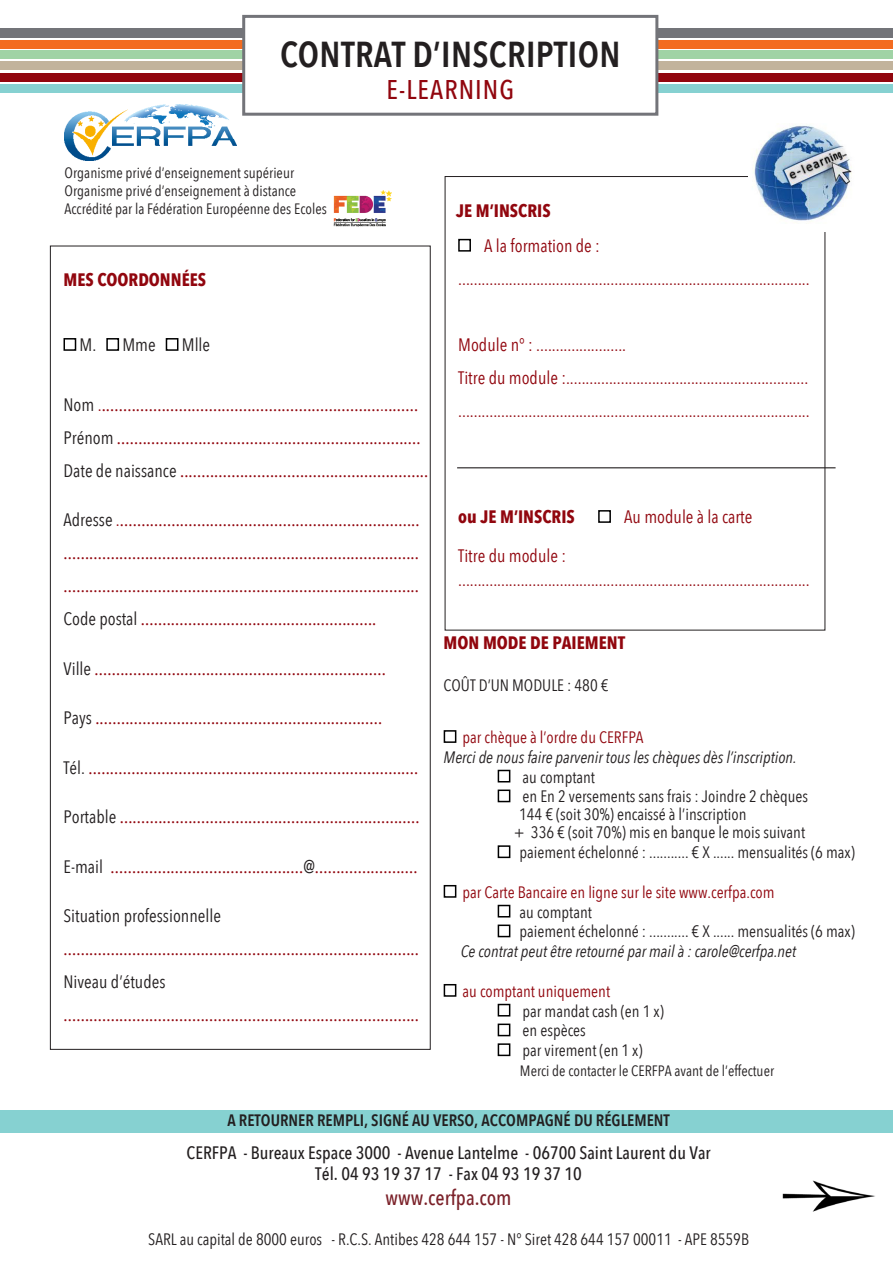
<style>
.page{position:relative;width:893px;height:1263px;background:#fff}
.page>*{position:absolute;margin:0;border:0;box-sizing:border-box;transform-origin:0 0}
.t1{font:600 36px "Avenir Next Condensed";letter-spacing:.01em;color:#231f20}
.t2{font:500 27px "Avenir Next Condensed";letter-spacing:.04em;color:#91060e}
.BLOC_page_paire{font:500 21px "Avenir Next Condensed";color:#7b2129}
.t3{font:18px "Minion Pro";color:#91060e}
.BLOC_page_paire-2{font:18px "Avenir Next Condensed";color:#91060e}
.BLOC_page_paire-3{font:500 18px "Avenir Next Condensed";color:#231f20}
.BLOC_page_paire-4{font:700 18px "Avenir Next Condensed";color:#91060e}
.t4{font:18px "Avenir Next Condensed";color:#231f20}
.BLOC_page_paire-5{font:16.5px "Avenir Next Condensed";color:#231f20}
.t5{font:italic 16.5px "Avenir Next Condensed";color:#231f20}
.t6{font:16.5px "Avenir Next Condensed";color:#91060e}
.BLOC_page_paire-6{font:600 16.5px "Avenir Next Condensed";color:#231f20}
.t7{font:15px "Avenir Next Condensed";color:#231f20}
.s1{font-family:"Avenir Next Condensed";color:#231f20}
.s2{font-family:"Avenir Next Condensed"}
</style>
<div class="page">
<div style="left:64px;top:338px;width:12px;height:13px;border:2px solid #000"></div>
<div style="left:106px;top:338px;width:13px;height:13px;border:2px solid #000"></div>
<div style="left:166px;top:338px;width:12px;height:13px;border:2px solid #000"></div>
<div style="left:458px;top:239px;width:13px;height:13px;border:2px solid #000"></div>
<div style="left:598px;top:510px;width:13px;height:13px;border:2px solid #000"></div>
<hr style="left:457px;top:467px;width:379px;height:1px;background:#231f20">
<div style="left:0;top:61px;width:893px;height:9px;background:#c2b39c"></div>
<div style="left:0;top:40px;width:893px;height:8px;background:#f36c21"></div>
<div style="left:0;top:50px;width:893px;height:9px;background:#a0d3a5"></div>
<div style="left:0;top:73px;width:893px;height:8px;background:#91060e"></div>
<div style="left:0;top:29px;width:893px;height:9px;background:#737479"></div>
<div style="left:0;top:85px;width:893px;height:8px;background:#86d1d1"></div>
<div style="left:244px;top:16px;width:413px;height:98px;background:#fff"></div>
<div style="left:242px;top:15px;width:416px;height:101px;border:3px solid #737479"></div>
<img style="left:64px;top:105px;width:172px;height:55px">
<img style="left:334px;top:190px;width:57px;height:36px">
<img style="left:753px;top:125px;width:99px;height:96px">
<div style="left:444px;top:730px;width:12px;height:13px;border:2px solid #000"></div>
<div style="left:498px;top:770px;width:12px;height:12px;border:2px solid #000"></div>
<div style="left:498px;top:789px;width:12px;height:13px;border:2px solid #000"></div>
<div style="left:498px;top:845px;width:12px;height:13px;border:2px solid #000"></div>
<div style="left:444px;top:885px;width:12px;height:13px;border:2px solid #000"></div>
<div style="left:498px;top:905px;width:12px;height:12px;border:2px solid #000"></div>
<div style="left:498px;top:924px;width:12px;height:13px;border:2px solid #000"></div>
<div style="left:444px;top:984px;width:12px;height:13px;border:2px solid #000"></div>
<div style="left:498px;top:1004px;width:12px;height:12px;border:2px solid #000"></div>
<div style="left:498px;top:1023px;width:12px;height:13px;border:2px solid #000"></div>
<div style="left:498px;top:1043px;width:12px;height:13px;border:2px solid #000"></div>
<div style="left:0;top:1110px;width:893px;height:22px;background:#86d1d1"></div>
<img style="left:782px;top:1180px;width:93px;height:32px">
<p class="t1" style="left:280px;top:23px;width:342px">CONTRAT D’INSCRIPTION</p>
<p class="t2" style="left:386px;top:73px;width:129px">E-LEARNING</p>
<p class="t7" style="left:65px;top:160px;width:231px">Organisme privé d’enseignement supérieur</p>
<p class="t7" style="left:65px;top:178px;width:233px">Organisme privé d’enseignement à distance</p>
<p class="t7" style="left:65px;top:196px;width:264px">Accrédité par la Fédération Européenne des Ecoles</p>
<p class="BLOC_page_paire-4" style="left:64px;top:269px;width:144px">MES COORDONNÉES</p>
<p class="BLOC_page_paire-4" style="left:456px;top:199px;width:96px">JE M’INSCRIS</p>
<p class="BLOC_page_paire-2" style="left:484px;top:230px;width:117px">A la formation de :</p>
<p class="BLOC_page_paire-2" style="left:458px;top:263px;width:353px">..........................................................................................</p>
<p class="BLOC_page_paire-2" style="left:458px;top:329px;width:169px">Module n° : .......................</p>
<p class="BLOC_page_paire-2" style="left:458px;top:362px;width:352px">Titre du module :..............................................................</p>
<p class="BLOC_page_paire-2" style="left:458px;top:395px;width:353px">..........................................................................................</p>
<p class="t4" style="left:80px;top:329px;width:78px">M. Mme</p>
<p class="t4" style="left:182px;top:329px;width:30px">Mlle</p>
<p class="t3" style="left:64px;top:393px;width:356px"><span class="s1">Nom</span> <span class="s2">.</span>.................................................................<span class="s2">.</span>........</p>
<p class="t3" style="left:64px;top:426px;width:359px"><span class="s1">Prénom</span> ....................................<span class="s2">.</span>..................................</p>
<p class="t3" style="left:64px;top:459px;width:366px"><span class="s1">Date de naissance</span> ..........................................................</p>
<p class="t3" style="left:64px;top:508px;width:358px"><span class="s1">Adresse</span> <span class="s2">.</span>......................................................................</p>
<p class="t3" style="left:64px;top:541px;width:357px">...................................................................................</p>
<p class="t3" style="left:64px;top:574px;width:357px">...................................................................................</p>
<p class="t3" style="left:64px;top:607px;width:314px"><span class="s1">Code postal</span> .......................................................</p>
<p class="t3" style="left:64px;top:657px;width:324px"><span class="s1">Ville</span> ....................................................................</p>
<p class="t3" style="left:64px;top:706px;width:320px"><span class="s1">Pays</span> ...................................................................</p>
<p class="t3" style="left:64px;top:756px;width:356px"><span class="s1">Tél.</span> .............................................................................</p>
<p class="t3" style="left:64px;top:805px;width:357px"><span class="s1">Portable</span> ......................................................................</p>
<p class="t3" style="left:64px;top:855px;width:356px"><span class="s1">E-mail</span> .............................................<span class="s1">@</span>........................</p>
<p class="t4" style="left:64px;top:900px;width:159px">Situation professionnelle</p>
<p class="t3" style="left:64px;top:937px;width:357px">...................................................................................</p>
<p class="t4" style="left:64px;top:966px;width:103px">Niveau d’études</p>
<p class="t3" style="left:64px;top:1003px;width:357px">...................................................................................</p>
<p class="BLOC_page_paire-4" style="left:458px;top:505px;width:118px">ou JE M’INSCRIS</p>
<p class="BLOC_page_paire-2" style="left:624px;top:501px;width:130px">Au module à la carte</p>
<p class="BLOC_page_paire-2" style="left:458px;top:540px;width:109px">Titre du module :</p>
<p class="BLOC_page_paire-2" style="left:458px;top:564px;width:353px">..........................................................................................</p>
<p class="BLOC_page_paire-4" style="left:444px;top:632px;width:183px">MON MODE DE PAIEMENT</p>
<p class="BLOC_page_paire-5" style="left:444px;top:671px;width:166px">COÛT D’UN MODULE : 480 €</p>
<p class="t6" style="left:462px;top:723px;width:183px">par chèque à l’ordre du CERFPA</p>
<p class="t5" style="left:444px;top:747px;width:355px">Merci de nous faire parvenir tous les chèques dès l’inscription.</p>
<p class="BLOC_page_paire-5" style="left:523px;top:763px;width:74px">au comptant</p>
<p class="BLOC_page_paire-5" style="left:523px;top:782px;width:287px">en En 2 versements sans frais : Joindre 2 chèques</p>
<p class="BLOC_page_paire-5" style="left:519px;top:800px;width:229px">144 € (soit 30%) encaissé à l’inscription</p>
<p class="BLOC_page_paire-5" style="left:514px;top:818px;width:293px">+ 336 € (soit 70%) mis en banque le mois suivant</p>
<p class="BLOC_page_paire-5" style="left:520px;top:838px;width:337px">paiement échelonné : ........... € X ...... mensualités (6 max)</p>
<p class="t6" style="left:462px;top:878px;width:314px">par Carte Bancaire en ligne sur le site www.cerfpa.com</p>
<p class="BLOC_page_paire-5" style="left:520px;top:898px;width:74px">au comptant</p>
<p class="BLOC_page_paire-5" style="left:520px;top:917px;width:337px">paiement échelonné : ........... € X ...... mensualités (6 max)</p>
<p class="t5" style="left:461px;top:941px;width:337px">Ce contrat peut être retourné par mail à : carole@cerfpa.net</p>
<p class="t6" style="left:462px;top:977px;width:149px">au comptant uniquement</p>
<p class="BLOC_page_paire-5" style="left:523px;top:997px;width:143px">par mandat cash (en 1 x)</p>
<p class="BLOC_page_paire-5" style="left:523px;top:1016px;width:65px">en espèces</p>
<p class="BLOC_page_paire-5" style="left:523px;top:1036px;width:122px">par virement (en 1 x)</p>
<p class="t7" style="left:520px;top:1058px;width:256px">Merci de contacter le CERFPA avant de l’effectuer</p>
<p class="BLOC_page_paire-6" style="left:227px;top:1106px;width:444px">A RETOURNER REMPLI, SIGNÉ AU VERSO, ACCOMPAGNÉ DU RÉGLEMENT</p>
<p class="BLOC_page_paire-3" style="left:187px;top:1141px;width:525px">CERFPA - Bureaux Espace 3000 - Avenue Lantelme - 06700 Saint Laurent du Var</p>
<p class="BLOC_page_paire-3" style="left:315px;top:1163px;width:268px">Tél. 04 93 19 37 17 - Fax 04 93 19 37 10</p>
<p class="BLOC_page_paire" style="left:386px;top:1185px;width:127px">www.cerfpa.com</p>
<p class="BLOC_page_paire-5" style="left:148px;top:1225px;width:602px">SARL au capital de 8000 euros - R.C.S. Antibes 428 644 157 - N° Siret 428 644 157 00011 - APE 8559B</p>
</div>
